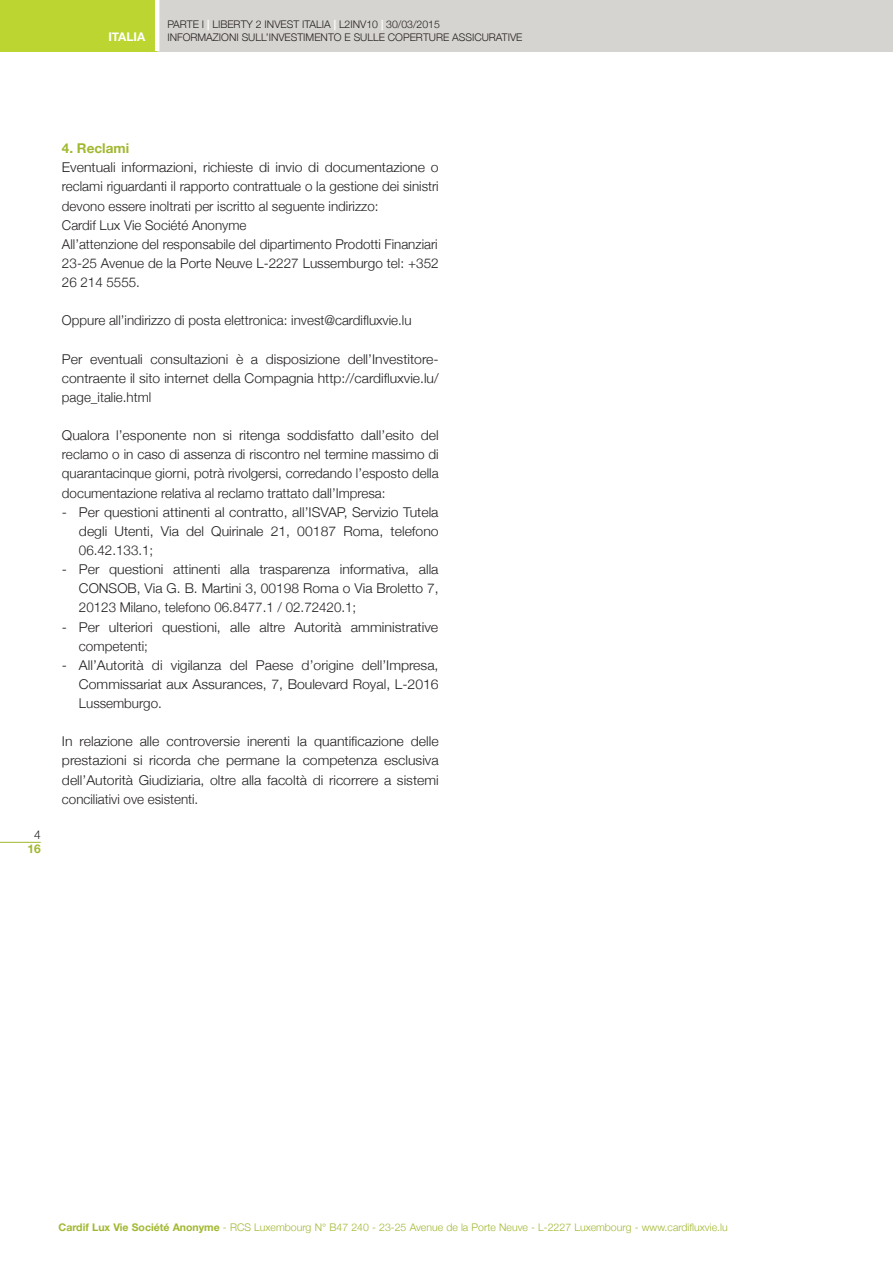
<style>
.page{position:relative;width:893px;height:1263px;background:#fff}
.page>*{position:absolute;margin:0;border:0;box-sizing:border-box;transform-origin:0 0}
.CLV_BODY_TXT{font:300 13.5px/19.2px "Helvetica Neue";color:#231f20;text-align:justify;scale:1.04 1}
.CLV_BODY_TXT-2{font:300 13.5px/19.2px "Helvetica Neue";color:#231f20}
.CLV_BODY_TXT-3{font:700 13.5px "Helvetica Neue";color:#a0b82f}
.t1{font:700 12px "Helvetica Neue";color:#fff}
.t2{font:700 12px "Helvetica Neue";color:#a0b82f}
.t3{font:300 12px "Helvetica Neue";color:#231f20}
.t4{font:300 10.5px "Helvetica Neue";color:#a0b82f}
.t5{font:300 10.5px "Helvetica Neue";color:#231f20}
.s1{font-weight:700;color:#fff}
.s2{font-weight:700}
</style>
<div class="page">
<hr style="left:0;top:842px;width:41px;height:1px;background:#a0b82f">
<div style="left:0;top:0;width:157px;height:51px;background:#bcd531"></div>
<div style="left:157px;top:0;width:736px;height:51px;background:#d6d4d0"></div>
<hr style="left:155px;top:0;width:4px;height:51px;background:#fff">
<p class="t5" style="left:167px;top:16px;width:274px">PARTE I <span class="s1">|</span> LIBERTY 2 INVEST ITALIA <span class="s1">|</span> L2INV10 <span class="s1">|</span> 30/03/2015</p>
<p class="t1" style="left:108px;top:26px;width:38px">ITALIA</p>
<p class="t5" style="left:167px;top:29px;width:357px">INFORMAZIONI SULL’INVESTIMENTO E SULLE COPERTURE ASSICURATIVE</p>
<p class="t3" style="left:34px;top:825px;width:8px">4</p>
<p class="t2" style="left:27px;top:838px;width:15px">16</p>
<p class="CLV_BODY_TXT-3" style="left:62px;top:136px;width:69px">4. Reclami</p>
<p class="CLV_BODY_TXT" style="left:62px;top:157px;width:364px">Eventuali informazioni, richieste di invio di documentazione o reclami riguardanti il rapporto contrattuale o la gestione dei sinistri devono essere inoltrati per iscritto al seguente indirizzo:</p>
<p class="CLV_BODY_TXT-2" style="left:62px;top:214px;width:186px">Cardif Lux Vie Société Anonyme</p>
<p class="CLV_BODY_TXT-2" style="left:62px;top:234px;width:377px">All’attenzione del responsabile del dipartimento Prodotti Finanziari</p>
<p class="CLV_BODY_TXT-2" style="left:62px;top:253px;width:378px">23-25 Avenue de la Porte Neuve L-2227 Lussemburgo tel: +352<br>26 214 5555.</p>
<p class="CLV_BODY_TXT-2" style="left:62px;top:310px;width:351px">Oppure all’indirizzo di posta elettronica: invest@cardifluxvie.lu</p>
<p class="CLV_BODY_TXT" style="left:62px;top:348px;width:364px">Per eventuali consultazioni è a disposizione dell’Investitore&shy;contraente il sito internet della Compagnia http://cardifluxvie.lu/ page_italie.html</p>
<p class="CLV_BODY_TXT" style="left:62px;top:425px;width:364px">Qualora l’esponente non si ritenga soddisfatto dall’esito del reclamo o in caso di assenza di riscontro nel termine massimo di quarantacinque giorni, potrà rivolgersi, corredando l’esposto della documentazione relativa al reclamo trattato dall’Impresa:</p>
<p class="CLV_BODY_TXT" style="left:79px;top:501px;width:347px;text-indent:-17px">- Per questioni attinenti al contratto, all’ISVAP, Servizio Tutela degli Utenti, Via del Quirinale 21, 00187 Roma, telefono 06.42.133.1;</p>
<p class="CLV_BODY_TXT" style="left:79px;top:559px;width:347px;text-indent:-17px">- Per questioni attinenti alla trasparenza informativa, alla CONSOB, Via G. B. Martini 3, 00198 Roma o Via Broletto 7, 20123 Milano, telefono 06.8477.1 / 02.72420.1;</p>
<p class="CLV_BODY_TXT" style="left:79px;top:616px;width:347px;text-indent:-17px">- Per ulteriori questioni, alle altre Autorità amministrative competenti;</p>
<p class="CLV_BODY_TXT" style="left:79px;top:655px;width:347px;text-indent:-17px">- All’Autorità di vigilanza del Paese d’origine dell’Impresa, Commissariat aux Assurances, 7, Boulevard Royal, L-2016<br>Lussemburgo.</p>
<p class="CLV_BODY_TXT" style="left:62px;top:731px;width:364px">In relazione alle controversie inerenti la quantificazione delle prestazioni si ricorda che permane la competenza esclusiva dell’Autorità Giudiziaria, oltre alla facoltà di ricorrere a sistemi conciliativi ove esistenti.</p>
<p class="t4" style="left:59px;top:1219px;width:671px"><span class="s2">Cardif Lux Vie Société Anonyme</span> - RCS Luxembourg N° B47 240 - 23-25 Avenue de la Porte Neuve - L-2227 Luxembourg - www.cardifluxvie.lu</p>
</div>
